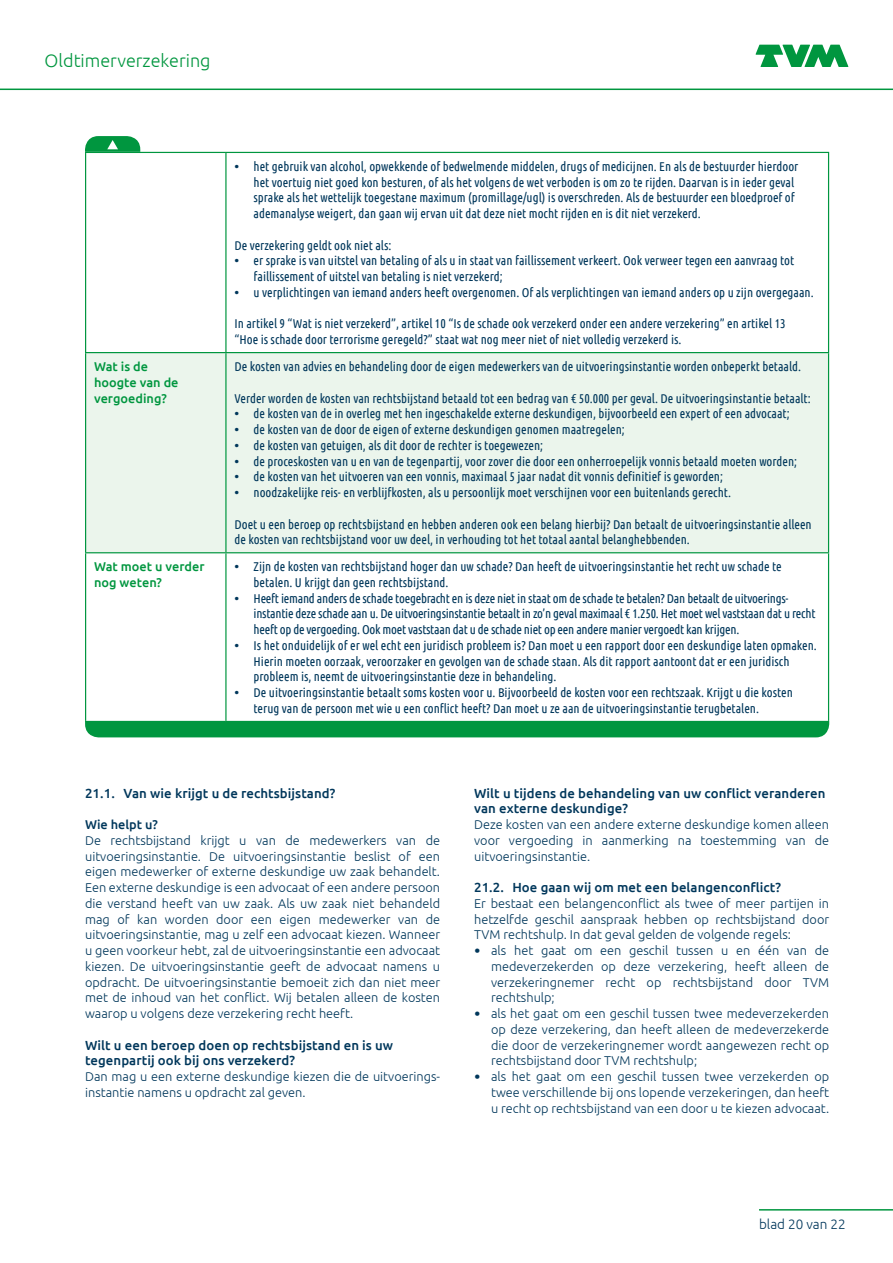
<style>
.page{position:relative;width:893px;height:1263px;background:#fff}
.page>*{position:absolute;margin:0;border:0;box-sizing:border-box;transform-origin:0 0}
.t1{font:300 18px "Ubuntu";color:#00963f}
.t2{font:300 13.5px "Ubuntu";color:#00375b}
.Bodykopje_bl_-_16{font:500 13.2px/15.8px "Ubuntu";letter-spacing:.005em;color:#00375b}
.Body_tabel_-_16{font:12.75px/15.8px "Ubuntu Condensed";color:#00375b}
.Body_-_16{font:300 12.75px/15.8px "Ubuntu";color:#00375b;text-align:justify}
.Body_tabel_-_16-2{font:12.75px/15.8px "Ubuntu Condensed";letter-spacing:-.02em;color:#00375b}
.T_Body_vraag{font:500 12.75px/15.8px "Ubuntu";color:#00963f}
.Body_-_16-2{font:500 12.75px "Ubuntu";color:#00375b}
.s1{font-family:"Ubuntu";font-weight:500}
.s2{font-size:18px}
</style>
<div class="page">
<div style="left:85px;top:722px;width:744px;height:15px;background:#00963f"></div>
<svg style="left:756px;top:45px;width:92px;height:22px"></svg>
<hr style="left:0;top:89px;width:893px;height:1px;background:#00963f">
<hr style="left:759px;top:1209px;width:134px;height:1px;background:#00963f">
<svg style="left:86px;top:153px;width:742px;height:568px"></svg>
<div style="left:86px;top:353px;width:742px;height:199px;background:#ebf5ec"></div>
<hr style="left:85px;top:152px;width:141px;height:1px;background:#00963f">
<hr style="left:85px;top:153px;width:1px;height:199px;background:#00963f">
<hr style="left:226px;top:152px;width:603px;height:1px;background:#00963f">
<hr style="left:225px;top:153px;width:2px;height:199px;background:#00963f">
<hr style="left:828px;top:153px;width:1px;height:199px;background:#00963f">
<hr style="left:85px;top:352px;width:141px;height:1px;background:#00963f">
<hr style="left:85px;top:353px;width:1px;height:199px;background:#00963f">
<hr style="left:226px;top:352px;width:603px;height:1px;background:#00963f">
<hr style="left:225px;top:353px;width:2px;height:199px;background:#00963f">
<hr style="left:828px;top:353px;width:1px;height:199px;background:#00963f">
<hr style="left:85px;top:552px;width:141px;height:1px;background:#00963f">
<hr style="left:85px;top:553px;width:1px;height:168px;background:#00963f">
<hr style="left:226px;top:552px;width:603px;height:1px;background:#00963f">
<hr style="left:225px;top:553px;width:2px;height:168px;background:#00963f">
<hr style="left:828px;top:553px;width:1px;height:168px;background:#00963f">
<hr style="left:85px;top:721px;width:141px;height:1px;background:#00963f">
<hr style="left:226px;top:721px;width:603px;height:1px;background:#00963f">
<svg style="left:85px;top:136px;width:55px;height:16px"></svg>
<h1 class="t1" style="left:45px;top:50px;width:167px">Oldtimerverzekering</h1>
<p class="T_Body_vraag" style="left:94px;top:358px;width:55px">Wat is de</p>
<p class="T_Body_vraag" style="left:94px;top:374px;width:86px">hoogte van de vergoeding?</p>
<p class="Body_tabel_-_16" style="left:254px;top:158px;width:546px;text-indent:-19px"><span class="s1">•</span> het gebruik van alcohol, opwekkende of bedwelmende middelen, drugs of medicijnen. En als de bestuurder hierdoor het voertuig niet goed kon besturen, of als het volgens de wet verboden is om zo te rijden. Daarvan is in ieder geval sprake als het wettelijk toegestane maximum (promillage/ugl) is overschreden. Als de bestuurder een bloedproef of ademanalyse weigert, dan gaan wij ervan uit dat deze niet mocht rijden en is dit niet verzekerd.</p>
<p class="Body_tabel_-_16" style="left:234px;top:237px;width:158px">De verzekering geldt ook niet als:</p>
<p class="Body_tabel_-_16" style="left:254px;top:252px;width:542px;text-indent:-19px"><span class="s1">•</span> er sprake is van uitstel van betaling of als u in staat van faillissement verkeert. Ook verweer tegen een aanvraag tot faillissement of uitstel van betaling is niet verzekerd;</p>
<p class="Body_tabel_-_16" style="left:234px;top:284px;width:581px"><span class="s1">•</span> u verplichtingen van iemand anders heeft overgenomen. Of als verplichtingen van iemand anders op u zijn overgegaan.</p>
<p class="Body_tabel_-_16" style="left:234px;top:315px;width:553px">In artikel 9 “Wat is niet verzekerd”, artikel 10 “Is de schade ook verzekerd onder een andere verzekering” en artikel 13 “Hoe is schade door terrorisme geregeld?” staat wat nog meer niet of niet volledig verzekerd is.</p>
<p class="Body_tabel_-_16" style="left:234px;top:358px;width:568px">De kosten van advies en behandeling door de eigen medewerkers van de uitvoeringsinstantie worden onbeperkt betaald.</p>
<p class="Body_tabel_-_16" style="left:234px;top:390px;width:578px">Verder worden de kosten van rechtsbijstand betaald tot een bedrag van € 50.000 per geval. De uitvoeringsinstantie betaalt:</p>
<p class="Body_tabel_-_16" style="left:234px;top:405px;width:557px"><span class="s1">•</span> de kosten van de in overleg met hen ingeschakelde externe deskundigen, bijvoorbeeld een expert of een advocaat;</p>
<p class="Body_tabel_-_16" style="left:234px;top:421px;width:392px"><span class="s1">•</span> de kosten van de door de eigen of externe deskundigen genomen maatregelen;</p>
<p class="Body_tabel_-_16" style="left:234px;top:437px;width:310px"><span class="s1">•</span> de kosten van getuigen, als dit door de rechter is toegewezen;</p>
<p class="Body_tabel_-_16" style="left:234px;top:453px;width:564px"><span class="s1">•</span> de proceskosten van u en van de tegenpartij, voor zover die door een onherroepelijk vonnis betaald moeten worden;</p>
<p class="Body_tabel_-_16" style="left:234px;top:468px;width:490px"><span class="s1">•</span> de kosten van het uitvoeren van een vonnis, maximaal 5 jaar nadat dit vonnis definitief is geworden;</p>
<p class="Body_tabel_-_16" style="left:234px;top:484px;width:498px"><span class="s1">•</span> noodzakelijke reis- en verblijfkosten, als u persoonlijk moet verschijnen voor een buitenlands gerecht.</p>
<p class="Body_tabel_-_16" style="left:234px;top:516px;width:579px">Doet u een beroep op rechtsbijstand en hebben anderen ook een belang hierbij? Dan betaalt de uitvoeringsinstantie alleen de kosten van rechtsbijstand voor uw deel, in verhouding tot het totaal aantal belanghebbenden.</p>
<p class="T_Body_vraag" style="left:94px;top:558px;width:112px">Wat moet u verder nog weten?</p>
<p class="Body_tabel_-_16" style="left:254px;top:558px;width:530px;text-indent:-19px"><span class="s1">•</span> Zijn de kosten van rechtsbijstand hoger dan uw schade? Dan heeft de uitvoeringsinstantie het recht uw schade te betalen. U krijgt dan geen rechtsbijstand.</p>
<p class="Body_tabel_-_16-2" style="left:254px;top:590px;width:563px;text-indent:-19px"><span class="s1">•</span> Heeft iemand anders de schade toegebracht en is deze niet in staat om de schade te betalen? Dan betaalt de uitvoerings&shy;instantie deze schade aan u. De uitvoeringsinstantie betaalt in zo’n geval maximaal € 1.250. Het moet wel vaststaan dat u recht heeft op de vergoeding. Ook moet vaststaan dat u de schade niet op een andere manier vergoedt kan krijgen.</p>
<p class="Body_tabel_-_16" style="left:254px;top:637px;width:565px;text-indent:-19px"><span class="s1">•</span> Is het onduidelijk of er wel echt een juridisch probleem is? Dan moet u een rapport door een deskundige laten opmaken.<br>Hierin moeten oorzaak, veroorzaker en gevolgen van de schade staan. Als dit rapport aantoont dat er een juridisch probleem is, neemt de uitvoeringsinstantie deze in behandeling.</p>
<p class="Body_tabel_-_16" style="left:254px;top:684px;width:541px;text-indent:-19px"><span class="s1">•</span> De uitvoeringsinstantie betaalt soms kosten voor u. Bijvoorbeeld de kosten voor een rechtszaak. Krijgt u die kosten terug van de persoon met wie u een conflict heeft? Dan moet u ze aan de uitvoeringsinstantie terugbetalen.</p>
<p class="Bodykopje_bl_-_16" style="left:85px;top:785px;width:252px">21.1. Van wie krijgt u de rechtsbijstand?</p>
<p class="Body_-_16-2" style="left:85px;top:816px;width:74px">Wie helpt u?</p>
<p class="Body_-_16" style="left:85px;top:832px;width:357px">De rechtsbijstand krijgt u van de medewerkers van de uitvoeringsinstantie. De uitvoeringsinstantie beslist of een eigen medewerker of externe deskundige uw zaak behandelt.<br>Een externe deskundige is een advocaat of een andere persoon die verstand heeft van uw zaak. Als uw zaak niet behandeld mag of kan worden door een eigen medewerker van de uitvoeringsinstantie, mag u zelf een advocaat kiezen. Wanneer u geen voorkeur hebt, zal de uitvoeringsinstantie een advocaat kiezen. De uitvoeringsinstantie geeft de advocaat namens u opdracht. De uitvoeringsinstantie bemoeit zich dan niet meer met de inhoud van het conflict. Wij betalen alleen de kosten waarop u volgens deze verzekering recht heeft.</p>
<p class="Bodykopje_bl_-_16" style="left:85px;top:1037px;width:310px">Wilt u een beroep doen op rechtsbijstand en is uw tegenpartij ook bij ons verzekerd?</p>
<p class="Body_-_16" style="left:85px;top:1068px;width:357px">Dan mag u een externe deskundige kiezen die de uitvoerings&shy;instantie namens u opdracht zal geven.</p>
<p class="Bodykopje_bl_-_16" style="left:474px;top:785px;width:353px">Wilt u tijdens de behandeling van uw conflict veranderen van externe deskundige?</p>
<p class="Body_-_16" style="left:474px;top:816px;width:357px">Deze kosten van een andere externe deskundige komen alleen voor vergoeding in aanmerking na toestemming van de uitvoeringsinstantie.</p>
<p class="Bodykopje_bl_-_16" style="left:474px;top:879px;width:308px">21.2. Hoe gaan wij om met een belangenconflict?</p>
<p class="Body_-_16" style="left:474px;top:895px;width:357px">Er bestaat een belangenconflict als twee of meer partijen in hetzelfde geschil aanspraak hebben op rechtsbijstand door TVM rechtshulp. In dat geval gelden de volgende regels:</p>
<p class="Body_-_16" style="left:491px;top:942px;width:340px;text-indent:-17px"><span class="s2">•</span> als het gaat om een geschil tussen u en één van de medeverzekerden op deze verzekering, heeft alleen de verzekeringnemer recht op rechtsbijstand door TVM rechtshulp;</p>
<p class="Body_-_16" style="left:491px;top:1005px;width:340px;text-indent:-17px"><span class="s2">•</span> als het gaat om een geschil tussen twee medeverzekerden op deze verzekering, dan heeft alleen de medeverzekerde die door de verzekeringnemer wordt aangewezen recht op rechtsbijstand door TVM rechtshulp;</p>
<p class="Body_-_16" style="left:491px;top:1068px;width:340px;text-indent:-17px"><span class="s2">•</span> als het gaat om een geschil tussen twee verzekerden op twee verschillende bij ons lopende verzekeringen, dan heeft u recht op rechtsbijstand van een door u te kiezen advocaat.</p>
<p class="t2" style="left:759px;top:1216px;width:88px">blad 20 van 22</p>
</div>
